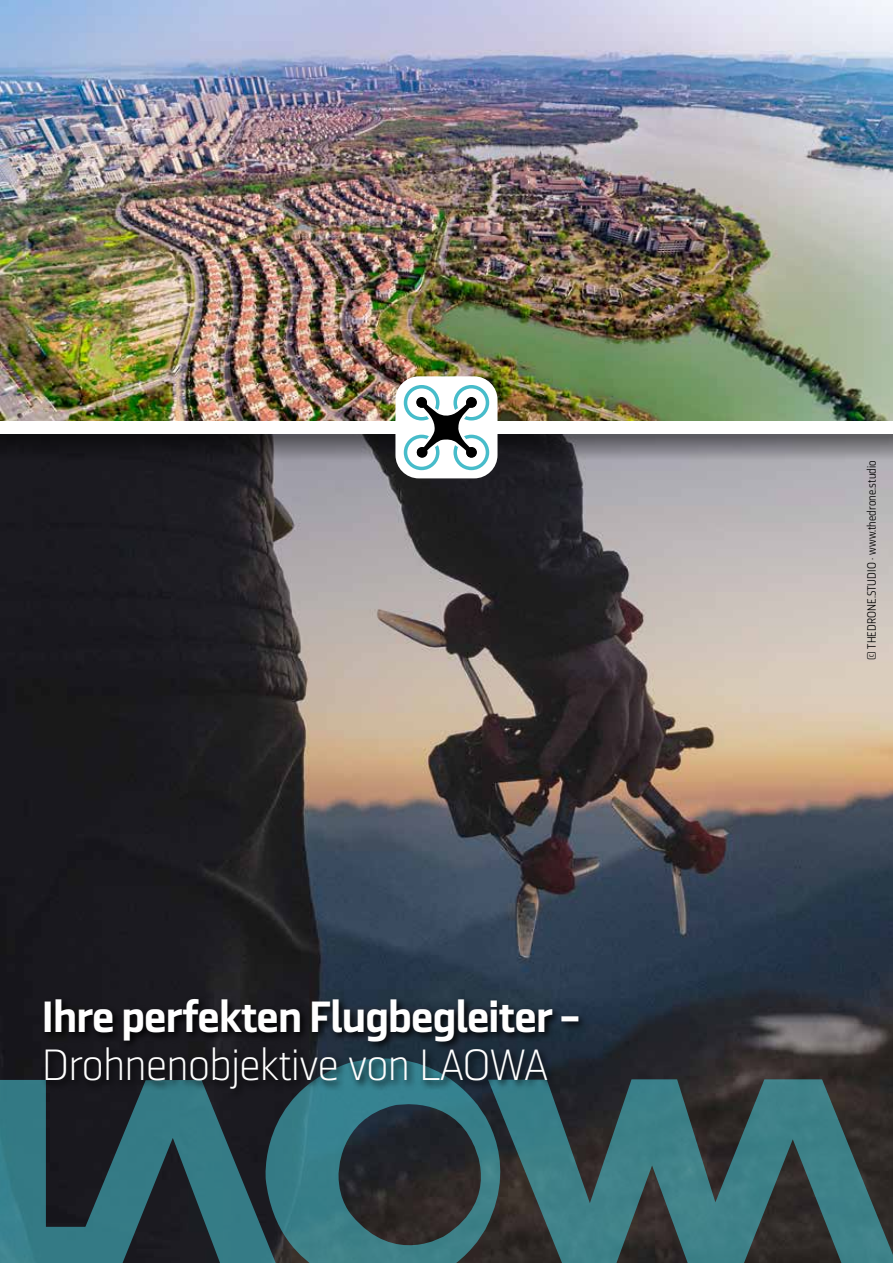
<style>
.page{position:relative;width:893px;height:1263px;background:#fff}
.page>*{position:absolute;margin:0;border:0;box-sizing:border-box;transform-origin:0 0}
.t1{font:43.5px "Ranelte Nor Bol";letter-spacing:-.005em;color:#fff}
.t2{font:43.5px "Ranelte Nor Lig";letter-spacing:-.005em;color:#fff}
.t3{font:12px "Ranelte Con Boo";letter-spacing:.01em;color:#000}
</style>
<div class="page">
<img style="left:0;top:0;width:893px;height:1080px">
<svg style="left:0;top:434px;width:893px;height:29px;background:#4f4e53"></svg>
<div style="left:0;top:421px;width:893px;height:13px;background:#fff"></div>
<svg style="left:0;top:1080px;width:258px;height:183px;background:#2a535c"></svg>
<svg style="left:258px;top:1099px;width:230px;height:164px;background:#2f5158"></svg>
<svg style="left:488px;top:1079px;width:405px;height:184px;background:#375a5e"></svg>
<svg style="left:41px;top:995px;width:548px;height:104px;background:#1b2830"></svg>
<div style="left:395px;top:376px;width:102px;height:102px;background:#fff;border-radius:23px"></div>
<div style="left:404px;top:435px;width:35px;height:35px;background:#47bcca;border-radius:50%"></div>
<div style="left:404px;top:385px;width:35px;height:35px;background:#47bcca;border-radius:50%"></div>
<div style="left:453px;top:435px;width:36px;height:35px;background:#47bcca;border-radius:50%"></div>
<div style="left:453px;top:385px;width:36px;height:35px;background:#47bcca;border-radius:50%"></div>
<div style="left:407px;top:438px;width:29px;height:29px;background:#fff;border-radius:50%"></div>
<div style="left:407px;top:388px;width:29px;height:29px;background:#fff;border-radius:50%"></div>
<div style="left:457px;top:438px;width:29px;height:29px;background:#fff;border-radius:50%"></div>
<div style="left:457px;top:388px;width:29px;height:29px;background:#fff;border-radius:50%"></div>
<svg style="left:416px;top:397px;width:61px;height:61px"></svg>
<div style="left:416px;top:397px;width:11px;height:11px;background:#000;border-radius:50%"></div>
<div style="left:466px;top:397px;width:11px;height:11px;background:#000;border-radius:50%"></div>
<div style="left:466px;top:447px;width:11px;height:11px;background:#000;border-radius:50%"></div>
<div style="left:417px;top:447px;width:11px;height:11px;background:#000;border-radius:50%"></div>
<h1 class="t1" style="left:42px;top:990px;width:540px">Ihre perfekten Flugbegleiter –</h1>
<h1 class="t2" style="left:42px;top:1039px;width:507px">Drohnenobjektive von LAOWA</h1>
<p class="t3" style="left:865px;top:660px;width:201px;rotate:-90deg">© THEDRONE.STUDIO · www.thedrone.studio</p>
</div>
